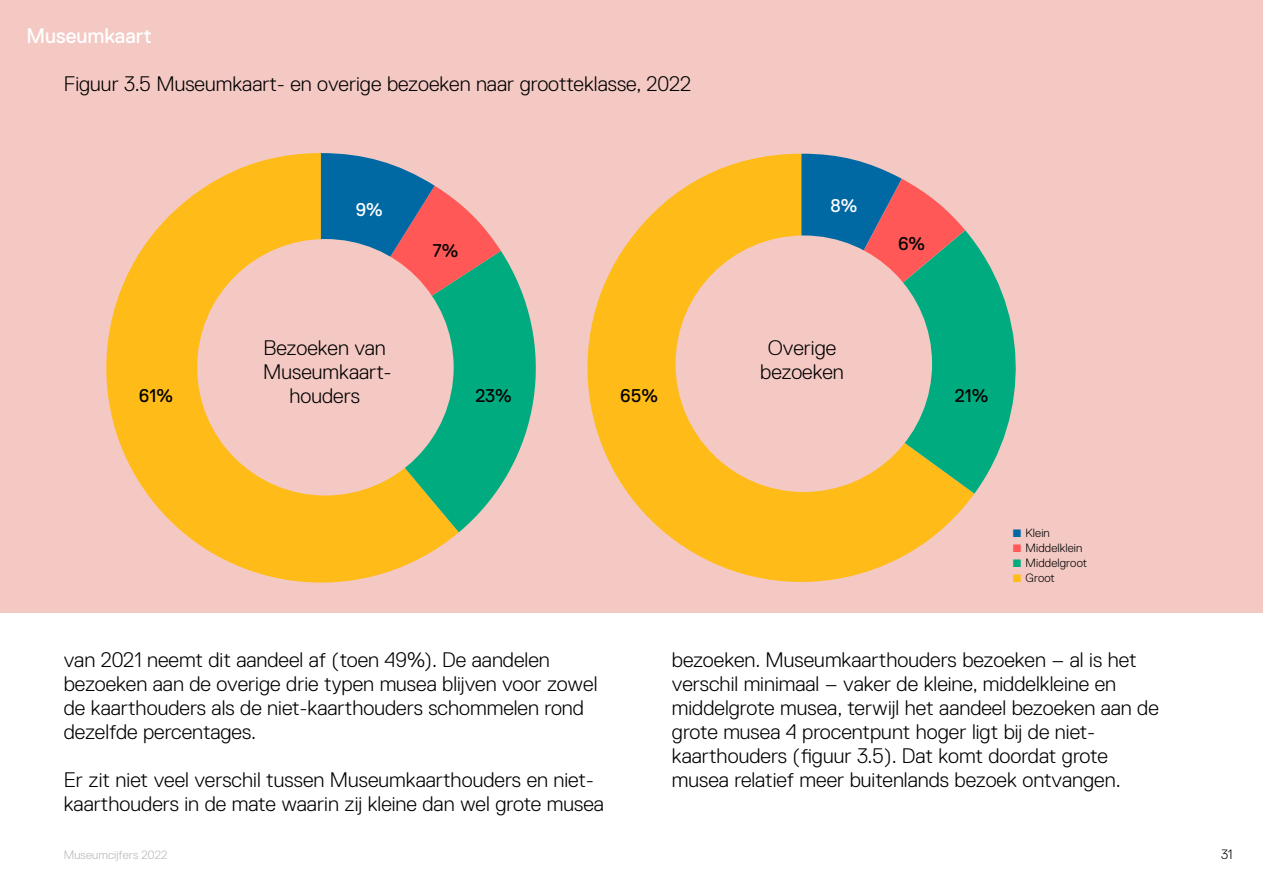
<style>
.page{position:relative;width:1263px;height:893px;background:#fff}
.page>*{position:absolute;margin:0;border:0;box-sizing:border-box;transform-origin:0 0}
.t1{font:300 21px/24px "Replica Std";color:#000}
.t2{font:21px "Replica Std";letter-spacing:-.005em;color:#fff}
.t3{font:18.45px "Replica Std";color:#030303}
.t4{font:18.45px "Replica Std";color:#000}
.t5{font:18.45px "Replica Std";color:#fff}
.t6{font:300 13.5px "Replica Std";color:#000}
.t7{font:300 12px "Replica Std";letter-spacing:.01em;color:#000}
.t8{font:300 12px "Replica Std";letter-spacing:.01em;color:#b8b8b8}
.s1{font-weight:400;font-size:15px;color:#0069a3}
.s2{font-weight:400;font-size:15px;color:#ff5856}
.s3{font-weight:400;font-size:15px;color:#00ac7f}
.s4{font-weight:400;font-size:15px;color:#ffbb17}
</style>
<div class="page">
<div style="left:0;top:0;width:1263px;height:612px;background:#f4c9c4"></div>
<svg style="left:587px;top:154px;width:387px;height:428px;fill:#ffbb17"></svg>
<svg style="left:801px;top:230px;width:215px;height:264px;fill:#00ac7f"></svg>
<svg style="left:801px;top:154px;width:164px;height:214px"></svg>
<svg style="left:106px;top:153px;width:353px;height:430px;fill:#ffbb17"></svg>
<svg style="left:321px;top:251px;width:215px;height:281px;fill:#00ac7f"></svg>
<svg style="left:321px;top:153px;width:180px;height:215px"></svg>
<div style="left:197px;top:239px;width:257px;height:256px;background:#f4c9c4;border-radius:50%"></div>
<div style="left:675px;top:235px;width:257px;height:257px;background:#f4c9c4;border-radius:50%"></div>
<p class="t2" style="left:27px;top:24px;width:127px">Museumkaart</p>
<p class="t1" style="left:64px;top:71px;width:629px">Figuur 3.5 Museumkaart- en overige bezoeken naar grootteklasse, 2022</p>
<p class="t5" style="left:356px;top:199px;width:29px">9%</p>
<p class="t5" style="left:830px;top:195px;width:28px">8%</p>
<p class="t3" style="left:432px;top:240px;width:27px">7%</p>
<p class="t1" style="left:263px;top:335px;width:130px">Bezoeken van<br>Museumkaart-</p>
<p class="t1" style="left:760px;top:335px;width:85px;text-align:center">Overige bezoeken</p>
<p class="t3" style="left:898px;top:233px;width:29px">6%</p>
<p class="t4" style="left:139px;top:386px;width:36px">61%</p>
<p class="t1" style="left:289px;top:383px;width:72px">houders</p>
<p class="t3" style="left:475px;top:386px;width:38px">23%</p>
<p class="t4" style="left:620px;top:386px;width:39px">65%</p>
<p class="t3" style="left:955px;top:386px;width:35px">21%</p>
<p class="t7" style="left:1012px;top:527px;width:39px"><span class="s1">•</span> Klein</p>
<p class="t7" style="left:1012px;top:542px;width:72px"><span class="s2">•</span> Middelklein</p>
<p class="t7" style="left:1012px;top:557px;width:77px"><span class="s3">•</span> Middelgroot</p>
<p class="t7" style="left:1012px;top:572px;width:44px"><span class="s4">•</span> Groot</p>
<p class="t1" style="left:64px;top:647px;width:535px">van 2021 neemt dit aandeel af (toen 49%). De aandelen bezoeken aan de overige drie typen musea blijven voor zowel de kaarthouders als de niet-kaarthouders schommelen rond dezelfde percentages.</p>
<p class="t1" style="left:64px;top:767px;width:542px">Er zit niet veel verschil tussen Museumkaarthouders en niet&shy;kaarthouders in de mate waarin zij kleine dan wel grote musea</p>
<p class="t1" style="left:672px;top:647px;width:488px">bezoeken. Museumkaarthouders bezoeken – al is het verschil minimaal – vaker de kleine, middelkleine en middelgrote musea, terwijl het aandeel bezoeken aan de grote musea 4 procentpunt hoger ligt bij de niet&shy;kaarthouders (figuur 3.5). Dat komt doordat grote musea relatief meer buitenlands bezoek ontvangen.</p>
<p class="t8" style="left:64px;top:848px;width:105px">Museumcijfers 2022</p>
<p class="t6" style="left:1221px;top:846px;width:13px">31</p>
</div>
